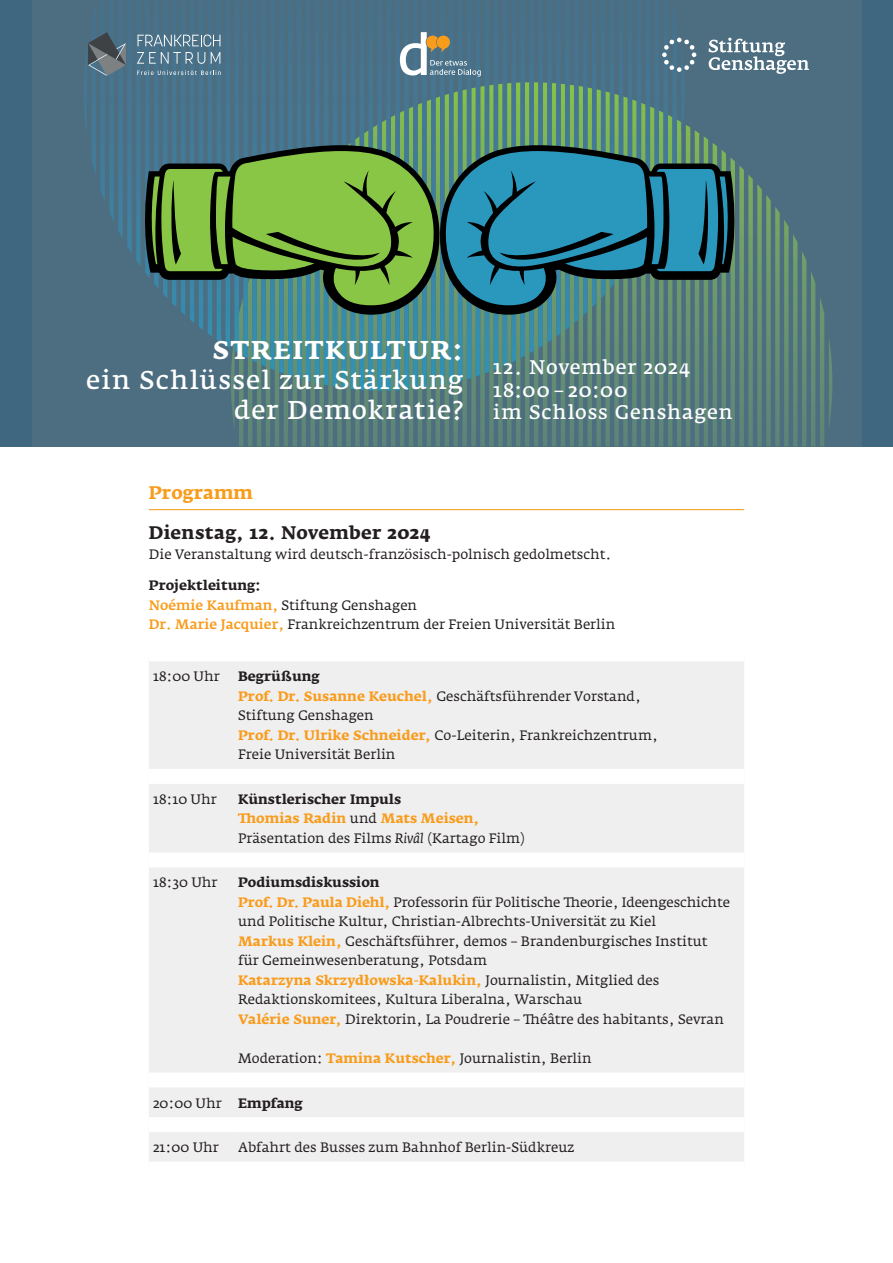
<style>
.page{position:relative;width:893px;height:1263px;background:#fff}
.page>*{position:absolute;margin:0;border:0;box-sizing:border-box;transform-origin:0 0}
.t1{font:25.5px/30px "Fedra Serif A Pro";letter-spacing:.05em;color:#fff;text-align:right}
.t2{font:700 25.5px "Fedra Serif A Pro";letter-spacing:.08em;color:#fff}
.t3{font:19.5px/22.5px "Fedra Serif A Pro";letter-spacing:.05em;color:#fff}
.t4{font:700 18px "Fedra Serif A Pro";letter-spacing:.02em;color:#231f20}
.t5{font:700 18px "Fedra Serif A Pro";color:#f89c1c}
.t6{font:13.5px/19.5px "Fedra Serif A Pro";color:#231f20}
.s1{font-weight:700}
.s2{font-weight:500;color:#f89c1c}
.s3{font-weight:700;color:#f89c1c}
.s4{font-style:italic}
</style>
<div class="page">
<hr style="left:149px;top:509px;width:595px;height:1px;background:#f89c1c">
<div style="left:149px;top:661px;width:595px;height:501px;background:#f0efef"></div>
<div style="left:149px;top:769px;width:85px;height:15px;background:#fff"></div>
<div style="left:234px;top:769px;width:510px;height:15px;background:#fff"></div>
<div style="left:149px;top:852px;width:85px;height:15px;background:#fff"></div>
<div style="left:234px;top:852px;width:510px;height:15px;background:#fff"></div>
<div style="left:149px;top:1072px;width:85px;height:15px;background:#fff"></div>
<div style="left:234px;top:1072px;width:510px;height:15px;background:#fff"></div>
<div style="left:149px;top:1117px;width:85px;height:15px;background:#fff"></div>
<div style="left:234px;top:1117px;width:510px;height:15px;background:#fff"></div>
<div style="left:0;top:0;width:893px;height:446px;background:#3f6880"></div>
<div style="left:32px;top:0;width:829px;height:446px;background:#4c6e80"></div>
<img style="left:319px;top:186px;width:513px;height:260px">
<img style="left:685px;top:134px;width:74px;height:53px">
<img style="left:685px;top:125px;width:14px;height:10px">
<img style="left:664px;top:0;width:4px;height:4px">
<img style="left:655px;top:0;width:4px;height:4px">
<img style="left:646px;top:0;width:4px;height:4px">
<img style="left:637px;top:0;width:4px;height:4px">
<img style="left:628px;top:0;width:4px;height:4px">
<img style="left:619px;top:0;width:4px;height:4px">
<img style="left:610px;top:0;width:4px;height:4px">
<img style="left:601px;top:0;width:4px;height:4px">
<img style="left:592px;top:0;width:4px;height:4px">
<img style="left:583px;top:0;width:4px;height:316px">
<img style="left:575px;top:0;width:4px;height:323px">
<img style="left:566px;top:0;width:4px;height:330px">
<img style="left:565px;top:315px;width:1px;height:15px">
<img style="left:557px;top:0;width:4px;height:337px">
<img style="left:556px;top:315px;width:1px;height:22px">
<img style="left:548px;top:0;width:4px;height:343px">
<img style="left:547px;top:315px;width:1px;height:28px">
<img style="left:539px;top:0;width:4px;height:348px">
<img style="left:538px;top:315px;width:1px;height:33px">
<img style="left:530px;top:0;width:4px;height:353px">
<img style="left:529px;top:315px;width:1px;height:38px">
<img style="left:521px;top:0;width:4px;height:358px">
<img style="left:520px;top:315px;width:1px;height:43px">
<img style="left:512px;top:0;width:4px;height:362px">
<img style="left:511px;top:315px;width:1px;height:47px">
<img style="left:503px;top:0;width:4px;height:366px">
<img style="left:503px;top:315px;width:1px;height:51px">
<img style="left:494px;top:0;width:4px;height:370px">
<img style="left:494px;top:315px;width:1px;height:55px">
<img style="left:485px;top:0;width:4px;height:373px">
<img style="left:485px;top:315px;width:1px;height:58px">
<img style="left:476px;top:0;width:4px;height:376px">
<img style="left:476px;top:315px;width:1px;height:61px">
<img style="left:467px;top:0;width:4px;height:379px">
<img style="left:467px;top:315px;width:1px;height:64px">
<img style="left:458px;top:0;width:4px;height:382px">
<img style="left:458px;top:315px;width:1px;height:67px">
<img style="left:449px;top:0;width:4px;height:384px">
<img style="left:449px;top:315px;width:1px;height:69px">
<img style="left:440px;top:0;width:4px;height:385px">
<img style="left:440px;top:315px;width:1px;height:70px">
<img style="left:432px;top:0;width:4px;height:387px">
<img style="left:431px;top:315px;width:1px;height:72px">
<img style="left:423px;top:0;width:4px;height:388px">
<img style="left:422px;top:315px;width:1px;height:73px">
<img style="left:414px;top:0;width:4px;height:389px">
<img style="left:413px;top:315px;width:1px;height:74px">
<img style="left:405px;top:0;width:4px;height:390px">
<img style="left:404px;top:315px;width:1px;height:75px">
<img style="left:396px;top:0;width:4px;height:390px">
<img style="left:395px;top:315px;width:1px;height:75px">
<img style="left:387px;top:0;width:4px;height:391px">
<img style="left:386px;top:315px;width:1px;height:76px">
<img style="left:378px;top:0;width:4px;height:391px">
<img style="left:377px;top:315px;width:1px;height:76px">
<img style="left:369px;top:0;width:4px;height:390px">
<img style="left:369px;top:315px;width:1px;height:75px">
<img style="left:360px;top:0;width:4px;height:390px">
<img style="left:360px;top:315px;width:1px;height:75px">
<img style="left:351px;top:0;width:4px;height:389px">
<img style="left:351px;top:315px;width:1px;height:74px">
<img style="left:342px;top:0;width:4px;height:388px">
<img style="left:342px;top:315px;width:1px;height:73px">
<img style="left:333px;top:0;width:4px;height:387px">
<img style="left:333px;top:315px;width:1px;height:71px">
<img style="left:324px;top:0;width:4px;height:385px">
<img style="left:324px;top:315px;width:1px;height:70px">
<img style="left:315px;top:0;width:4px;height:384px">
<img style="left:315px;top:315px;width:1px;height:68px">
<img style="left:306px;top:0;width:4px;height:382px">
<img style="left:306px;top:315px;width:1px;height:65px">
<img style="left:297px;top:0;width:4px;height:379px">
<img style="left:297px;top:315px;width:1px;height:63px">
<img style="left:289px;top:0;width:4px;height:376px">
<img style="left:288px;top:315px;width:1px;height:60px">
<img style="left:280px;top:0;width:4px;height:373px">
<img style="left:279px;top:315px;width:1px;height:57px">
<img style="left:270px;top:0;width:5px;height:370px">
<img style="left:270px;top:315px;width:1px;height:53px">
<img style="left:261px;top:0;width:5px;height:366px">
<img style="left:261px;top:315px;width:1px;height:49px">
<img style="left:252px;top:0;width:5px;height:362px">
<img style="left:252px;top:315px;width:1px;height:45px">
<img style="left:243px;top:0;width:5px;height:358px">
<img style="left:243px;top:315px;width:1px;height:41px">
<img style="left:234px;top:0;width:5px;height:353px">
<svg style="left:234px;top:336px;width:1px;height:15px"></svg>
<img style="left:154px;top:0;width:76px;height:348px">
<img style="left:100px;top:0;width:49px;height:265px">
<img style="left:84px;top:4px;width:601px;height:172px">
<svg style="left:681px;top:122px;width:1px;height:15px"></svg>
<svg style="left:441px;top:145px;width:298px;height:170px"></svg>
<svg style="left:444px;top:151px;width:287px;height:154px;background:#29768c"></svg>
<svg style="left:140px;top:145px;width:301px;height:170px"></svg>
<svg style="left:148px;top:151px;width:287px;height:154px;background:#629244"></svg>
<svg style="left:662px;top:38px;width:34px;height:34px"></svg>
<svg style="left:709px;top:38px;width:100px;height:36px"></svg>
<svg style="left:88px;top:32px;width:38px;height:44px"></svg>
<svg style="left:137px;top:35px;width:83px;height:29px"></svg>
<svg style="left:137px;top:70px;width:84px;height:5px"></svg>
<svg style="left:400px;top:32px;width:81px;height:45px"></svg>
<h1 class="t2" style="left:213px;top:334px;width:252px">STREITKULTUR:</h1>
<h1 class="t1" style="left:86px;top:365px;width:379px">ein Schlüssel zur Stärkung der Demokratie?</h1>
<h2 class="t3" style="left:493px;top:356px;width:241px">12. November 2024<br>18:00 – 20:00<br>im Schloss Genshagen</h2>
<h3 class="t5" style="left:149px;top:481px;width:106px">Programm</h3>
<h3 class="t4" style="left:149px;top:522px;width:283px">Dienstag, 12. November 2024</h3>
<p class="t6" style="left:149px;top:544px;width:464px">Die Veranstaltung wird deutsch-französisch-polnisch gedolmetscht.</p>
<p class="t6" style="left:149px;top:576px;width:468px"><span class="s1">Projektleitung:<br></span><span class="s2">Noémie Kaufman,</span> Stiftung Genshagen<br><span class="s2">Dr. Marie Jacquier,</span> Frankreichzentrum der Freien Universität Berlin</p>
<p class="t6" style="left:153px;top:667px;width:68px">18:00 Uhr</p>
<p class="t6" style="left:238px;top:667px;width:421px"><span class="s1">Begrüßung<br></span><span class="s3">Prof. Dr. Susanne Keuchel,</span> Geschäftsführender Vorstand, Stiftung Genshagen<br><span class="s3">Prof. Dr. Ulrike Schneider,</span> Co-Leiterin, Frankreichzentrum, Freie Universität Berlin</p>
<p class="t6" style="left:153px;top:789px;width:65px">18:10 Uhr</p>
<p class="t6" style="left:238px;top:789px;width:288px"><span class="s1">Künstlerischer Impuls<br></span><span class="s3">Thomias Radin</span> und <span class="s3">Mats Meisen,<br></span>Präsentation des Films <span class="s4">Rivâl</span> (Kartago Film)</p>
<p class="t6" style="left:153px;top:873px;width:66px">18:30 Uhr</p>
<p class="t6" style="left:238px;top:873px;width:493px"><span class="s1">Podiumsdiskussion<br></span><span class="s3">Prof. Dr. Paula Diehl,</span> Professorin für Politische Theorie, Ideengeschichte und Politische Kultur, Christian-Albrechts-Universität zu Kiel<br><span class="s3">Markus Klein,</span> Geschäftsführer, demos – Brandenburgisches Institut für Gemeinwesenberatung, Potsdam<br><span class="s3">Katarzyna Skrzydłowska-Kalukin,</span> Journalistin, Mitglied des Redaktionskomitees, Kultura Liberalna, Warschau<br><span class="s3">Valérie Suner,</span> Direktorin, La Poudrerie – Théâtre des habitants, Sevran</p>
<p class="t6" style="left:238px;top:1048px;width:355px">Moderation: <span class="s3">Tamina Kutscher,</span> Journalistin, Berlin</p>
<p class="t6" style="left:153px;top:1093px;width:151px">20:00 Uhr <span class="s1">Empfang</span></p>
<p class="t6" style="left:153px;top:1137px;width:67px">21:00 Uhr</p>
<p class="t6" style="left:238px;top:1137px;width:338px">Abfahrt des Busses zum Bahnhof Berlin-Südkreuz</p>
</div>
